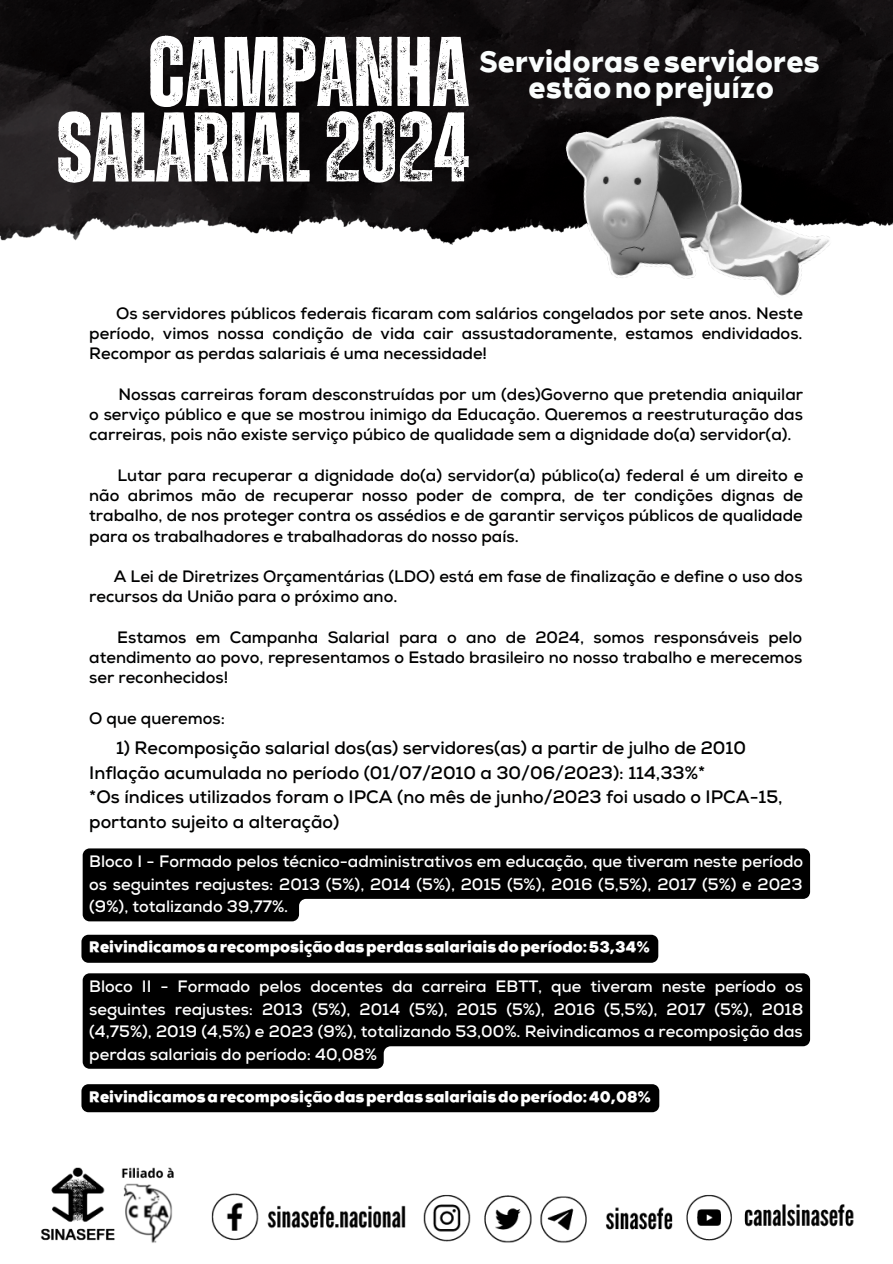
<style>
.page{position:relative;width:893px;height:1264px;background:#fff}
.page>*{position:absolute;margin:0;border:0;box-sizing:border-box;transform-origin:0 0}
.t1{font:700 98.7px/75.4px "Zuume Rough";color:#fff;text-align:right}
.t2{font:38.55px "RTL Media Pro Regular";color:#fafdfd}
.t3{font:19.5px "RTL Media Pro Medium";color:#fff}
.t4{font:700 18px "Nexa";color:#000}
.t5{font:700 16.5px/20.2px "Nexa";color:#000;text-align:justify}
.t6{font:700 16.5px/22.5px "Nexa";color:#fff;text-align:justify}
</style>
<div class="page">
<img style="left:0;top:0;width:892px;height:244px">
<img style="left:563px;top:89px;width:277px;height:208px">
<img style="left:648px;top:139px;width:90px;height:97px">
<img style="left:652px;top:117px;width:50px;height:50px">
<img style="left:658px;top:122px;width:49px;height:50px">
<img style="left:40px;top:1167px;width:814px;height:76px">
<svg style="left:83px;top:848px;width:727px;height:73px;fill:#000"></svg>
<svg style="left:83px;top:973px;width:727px;height:95px;background:#232323"></svg>
<div style="left:81px;top:934px;width:577px;height:28px;background:#000"></div>
<div style="left:81px;top:1084px;width:578px;height:28px;background:#000"></div>
<p class="t1" style="left:56px;top:39px;width:414px">CAMPANHA<br>SALARIAL2024</p>
<p class="t2" style="left:479px;top:45px;width:342px">Servidoraseservidores</p>
<p class="t2" style="left:528px;top:71px;width:247px">estãonoprejuízo</p>
<p class="t5" style="left:89px;top:303px;width:715px;text-indent:27px">Os servidores públicos federais ficaram com salários congelados por sete anos. Neste período, vimos nossa condição de vida cair assustadoramente, estamos endividados.<br>Recompor as perdas salariais é uma necessidade!</p>
<p class="t5" style="left:89px;top:384px;width:715px;text-indent:29px">Nossas carreiras foram desconstruídas por um (des)Governo que pretendia aniquilar o serviço público e que se mostrou inimigo da Educação. Queremos a reestruturação das carreiras, pois não existe serviço púbico de qualidade sem a dignidade do(a) servidor(a).</p>
<p class="t5" style="left:89px;top:465px;width:715px;text-indent:28px">Lutar para recuperar a dignidade do(a) servidor(a) público(a) federal é um direito e não abrimos mão de recuperar nosso poder de compra, de ter condições dignas de trabalho, de nos proteger contra os assédios e de garantir serviços públicos de qualidade para os trabalhadores e trabalhadoras do nosso país.</p>
<p class="t5" style="left:89px;top:566px;width:714px;text-indent:25px">A Lei de Diretrizes Orçamentárias (LDO) está em fase de finalização e define o uso dos recursos da União para o próximo ano.</p>
<p class="t5" style="left:89px;top:627px;width:714px;text-indent:28px">Estamos em Campanha Salarial para o ano de 2024, somos responsáveis pelo atendimento ao povo, representamos o Estado brasileiro no nosso trabalho e merecemos ser reconhecidos!</p>
<p class="t5" style="left:89px;top:708px;width:137px">O que queremos:</p>
<p class="t4" style="left:116px;top:737px;width:631px">1) Recomposição salarial dos(as) servidores(as) a partir de julho de 2010</p>
<p class="t4" style="left:89px;top:761px;width:617px">Inflação acumulada no período (01/07/2010 a 30/06/2023): 114,33%*</p>
<p class="t4" style="left:89px;top:786px;width:694px">*Os índices utilizados foram o IPCA (no mês de junho/2023 foi usado o IPCA-15,</p>
<p class="t4" style="left:89px;top:811px;width:251px">portanto sujeito a alteração)</p>
<p class="t6" style="left:89px;top:851px;width:715px">Bloco I - Formado pelos técnico-administrativos em educação, que tiveram neste período os seguintes reajustes: 2013 (5%), 2014 (5%), 2015 (5%), 2016 (5,5%), 2017 (5%) e 2023 (9%), totalizando 39,77%.</p>
<p class="t3" style="left:89px;top:938px;width:562px">Reivindicamosarecomposiçãodasperdassalariaisdoperíodo:53,34%</p>
<p class="t6" style="left:89px;top:975px;width:715px">Bloco II - Formado pelos docentes da carreira EBTT, que tiveram neste período os seguintes reajustes: 2013 (5%), 2014 (5%), 2015 (5%), 2016 (5,5%), 2017 (5%), 2018 (4,75%), 2019 (4,5%) e 2023 (9%), totalizando 53,00%. Reivindicamos a recomposição das perdas salariais do período: 40,08%</p>
<p class="t3" style="left:89px;top:1087px;width:563px">Reivindicamosarecomposiçãodasperdassalariaisdoperíodo:40,08%</p>
</div>
